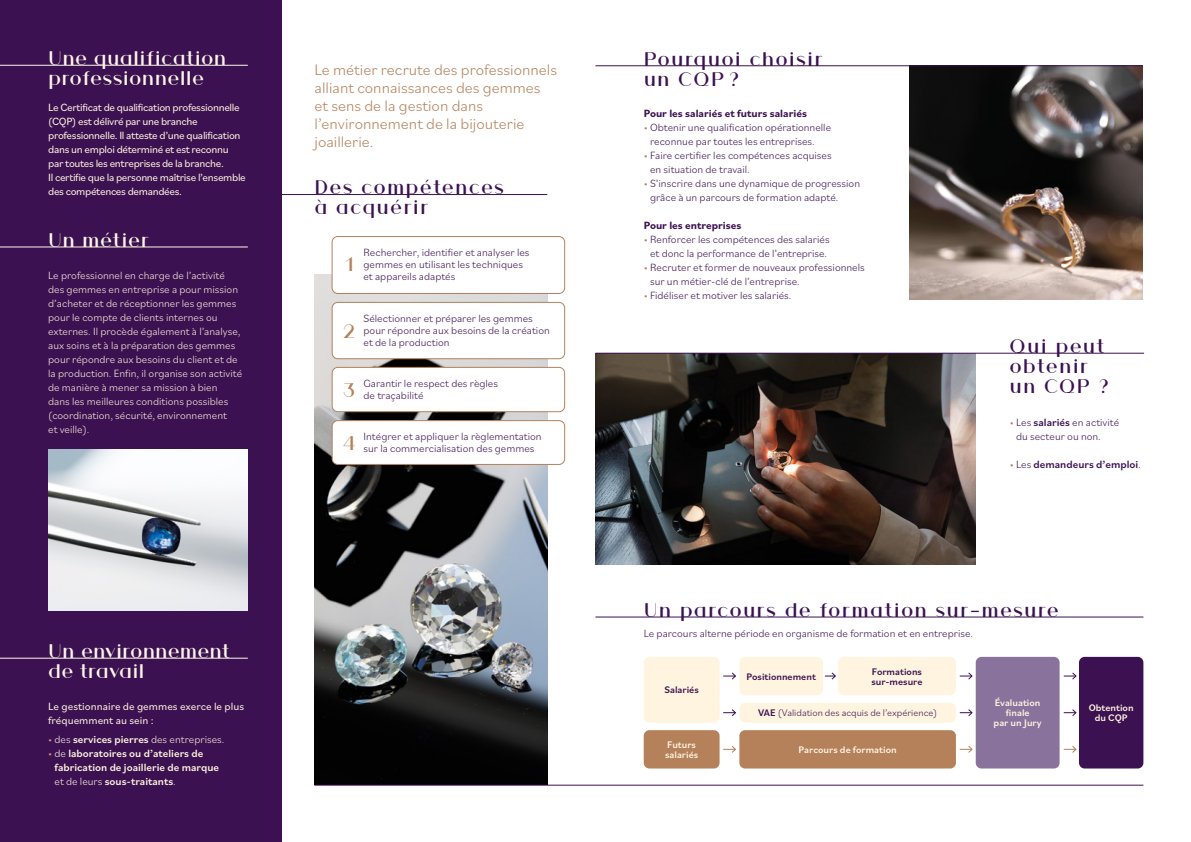
<style>
.page{position:relative;width:1191px;height:842px;background:#fff}
.page>*{position:absolute;margin:0;border:0;box-sizing:border-box;transform-origin:0 0}
.t1{font:21px/20px "Athena";letter-spacing:.05em;color:#3b1151}
.t2{font:21px/19.1px "Athena";letter-spacing:.01em;color:#fff6e7}
.t3{font:21px "Athena";color:#b4815b}
.t4{font:300 16px/18px "Bilo";color:#b4815b}
.t5{font:300 11px/12px "Bilo";color:#3b1151}
.t6{font:300 11px/14px "Bilo";color:#fff4e0}
.t7{font:11px/14px "Bilo";letter-spacing:-.03em;color:#fff4e0}
.t8{font:500 11px/14px "Bilo";color:#fff4e0}
.t9{font:11px/14px "Bilo";color:#fff4e0}
.t10{font:700 11px "Bilo";color:#3b1151}
.t11{font:500 11px "Bilo";color:#3b1151}
.t12{font:500 10px/10px "Bilo";color:#fff4e0;text-align:center}
.t13{font:500 10px/10px "Bilo";color:#3b1151}
.t14{font:300 10px "Bilo";color:#3b1151}
.s1{color:#c49877}
.s2{font-weight:500}
.s3{font-weight:300;color:#c49877}
.s4{font-weight:300}
.s5{color:#b4815b}
.s6{font-weight:300;color:#b4815b}
</style>
<div class="page">
<div style="left:0;top:0;width:281px;height:842px;background:#3b1151"></div>
<img style="left:314px;top:274px;width:233px;height:511px">
<img style="left:910px;top:67px;width:232px;height:232px">
<img style="left:48px;top:450px;width:200px;height:161px">
<hr style="left:595px;top:66px;width:547px;height:1px;background:#3b1151">
<hr style="left:314px;top:785px;width:829px;height:1px;background:#3b1151">
<div style="left:332px;top:237px;width:232px;height:56px;background:#fff;border-radius:6px"></div>
<div style="left:332px;top:236px;width:233px;height:58px;border:1px solid #b4815b;border-radius:6px"></div>
<div style="left:332px;top:421px;width:232px;height:43px;background:#fff;border-radius:6px"></div>
<div style="left:332px;top:420px;width:233px;height:45px;border:1px solid #b4815b;border-radius:6px"></div>
<div style="left:332px;top:367px;width:232px;height:45px;background:#fff;border-radius:6px"></div>
<div style="left:332px;top:367px;width:233px;height:45px;border:1px solid #b4815b;border-radius:6px"></div>
<div style="left:332px;top:302px;width:232px;height:57px;background:#fff;border-radius:6px"></div>
<div style="left:332px;top:302px;width:233px;height:57px;border:1px solid #b4815b;border-radius:6px"></div>
<hr style="left:0;top:65px;width:248px;height:1px;background:#fff6e7">
<hr style="left:0;top:247px;width:248px;height:1px;background:#fff6e7">
<hr style="left:0;top:658px;width:248px;height:1px;background:#fff6e7">
<img style="left:595px;top:354px;width:380px;height:210px">
<hr style="left:595px;top:353px;width:549px;height:1px;background:#3b1151">
<div style="left:643px;top:657px;width:76px;height:66px;background:#fff4e0;border-radius:6px"></div>
<div style="left:975px;top:657px;width:84px;height:111px;background:#89739d;border-radius:6px"></div>
<div style="left:1079px;top:657px;width:64px;height:111px;background:#3b1151;border-radius:6px"></div>
<div style="left:739px;top:657px;width:84px;height:38px;background:#fff4e0;border-radius:6px"></div>
<div style="left:739px;top:703px;width:217px;height:20px;background:#fff4e0;border-radius:6px"></div>
<div style="left:739px;top:730px;width:217px;height:38px;background:#b4815b;border-radius:6px"></div>
<div style="left:838px;top:657px;width:118px;height:38px;background:#fff4e0;border-radius:6px"></div>
<div style="left:643px;top:730px;width:76px;height:38px;background:#b4815b;border-radius:6px"></div>
<hr style="left:595px;top:617px;width:548px;height:1px;background:#3b1151">
<svg style="left:723px;top:672px;width:13px;height:8px"></svg>
<svg style="left:825px;top:672px;width:11px;height:8px"></svg>
<svg style="left:959px;top:672px;width:13px;height:8px"></svg>
<svg style="left:1063px;top:672px;width:13px;height:8px"></svg>
<svg style="left:723px;top:709px;width:13px;height:7px"></svg>
<svg style="left:959px;top:709px;width:13px;height:7px"></svg>
<svg style="left:1063px;top:709px;width:13px;height:7px"></svg>
<svg style="left:723px;top:746px;width:13px;height:7px"></svg>
<svg style="left:959px;top:746px;width:13px;height:7px"></svg>
<svg style="left:1063px;top:746px;width:13px;height:7px"></svg>
<hr style="left:281px;top:194px;width:266px;height:1px;background:#3b1151">
<h1 class="t2" style="left:48px;top:48px;width:180px">Une qualification professionnelle</h1>
<p class="t7" style="left:48px;top:100px;width:199px">Le Certificat de qualification professionnelle (CQP) est délivré par une branche professionnelle. Il atteste d’une qualification dans un emploi déterminé et est reconnu par toutes les entreprises de la branche.<br>Il certifie que la personne maîtrise l’ensemble des compétences demandées.</p>
<h1 class="t2" style="left:48px;top:230px;width:103px">Un métier</h1>
<p class="t6" style="left:48px;top:267px;width:195px">Le professionnel en charge de l’activité des gemmes en entreprise a pour mission d’acheter et de réceptionner les gemmes pour le compte de clients internes ou externes. Il procède également à l’analyse, aux soins et à la préparation des gemmes pour répondre aux besoins du client et de la production. Enfin, il organise son activité de manière à mener sa mission à bien<br>dans les meilleures conditions possibles (coordination, sécurité, environnement<br>et veille).</p>
<h2 class="t4" style="left:314px;top:60px;width:244px">Le métier recrute des professionnels alliant connaissances des gemmes et sens de la gestion dans l’environnement de la bijouterie joaillerie.</h2>
<h1 class="t1" style="left:314px;top:177px;width:191px">Des compétences à acquérir</h1>
<h1 class="t3" style="left:345px;top:249px;width:10px">1</h1>
<p class="t5" style="left:363px;top:246px;width:167px">Rechercher, identifier et analyser les gemmes en utilisant les techniques et appareils adaptés</p>
<h1 class="t3" style="left:343px;top:316px;width:15px">2</h1>
<p class="t5" style="left:363px;top:312px;width:188px">Sélectionner et préparer les gemmes pour répondre aux besoins de la création et de la production</p>
<h1 class="t3" style="left:343px;top:375px;width:15px">3</h1>
<h1 class="t3" style="left:343px;top:428px;width:15px">4</h1>
<p class="t5" style="left:363px;top:377px;width:136px">Garantir le respect des règles de traçabilité</p>
<p class="t5" style="left:363px;top:430px;width:180px">Intégrer et appliquer la règlementation sur la commercialisation des gemmes</p>
<h1 class="t2" style="left:48px;top:641px;width:184px">Un environnement de travail</h1>
<p class="t9" style="left:48px;top:698px;width:197px">Le gestionnaire de gemmes exerce le plus fréquemment au sein :</p>
<p class="t6" style="left:48px;top:732px;width:178px"><span class="s1">•</span> des <span class="s2">services pierres</span> des entreprises.</p>
<p class="t8" style="left:55px;top:746px;width:166px;text-indent:-6px"><span class="s3">•</span> <span class="s4">de</span> laboratoires ou d’ateliers de fabrication de joaillerie de marque <span class="s4">et de leurs</span> sous-traitants<span class="s4">.</span></p>
<h1 class="t1" style="left:643px;top:49px;width:181px">Pourquoi choisir un CQP ?</h1>
<p class="t10" style="left:643px;top:106px;width:165px">Pour les salariés et futurs salariés</p>
<p class="t5" style="left:650px;top:120px;width:183px;line-height:14px;text-indent:-6px"><span class="s5">•</span> Obtenir une qualification opérationnelle reconnue par toutes les entreprises.</p>
<p class="t5" style="left:650px;top:148px;width:183px;line-height:14px;text-indent:-6px"><span class="s5">•</span> Faire certifier les compétences acquises en situation de travail.</p>
<p class="t5" style="left:650px;top:176px;width:211px;line-height:14px;text-indent:-6px"><span class="s5">•</span> S’inscrire dans une dynamique de progression grâce à un parcours de formation adapté.</p>
<p class="t10" style="left:643px;top:218px;width:99px">Pour les entreprises</p>
<p class="t5" style="left:643px;top:232px;width:187px;line-height:14px;text-align:center"><span class="s5">•</span> Renforcer les compétences des salariés et donc la performance de l’entreprise.</p>
<p class="t5" style="left:650px;top:260px;width:216px;line-height:14px;text-indent:-6px"><span class="s5">•</span> Recruter et former de nouveaux professionnels sur un métier-clé de l’entreprise.</p>
<p class="t5" style="left:643px;top:289px;width:149px"><span class="s5">•</span> Fidéliser et motiver les salariés.</p>
<h1 class="t1" style="left:1009px;top:336px;width:101px">Qui peut obtenir un CQP ?</h1>
<p class="t5" style="left:1016px;top:414px;width:105px;line-height:14px;text-indent:-6px"><span class="s5">•</span> Les <span class="s2">salariés</span> en activité du secteur ou non.</p>
<p class="t11" style="left:1009px;top:456px;width:133px"><span class="s6">•</span> <span class="s4">Les</span> demandeurs d’emploi<span class="s4">.</span></p>
<h1 class="t1" style="left:643px;top:600px;width:417px">Un parcours de formation sur-mesure</h1>
<p class="t5" style="left:643px;top:626px;width:331px">Le parcours alterne période en organisme de formation et en entreprise.</p>
<p class="t13" style="left:664px;top:685px;width:36px">Salariés</p>
<p class="t12" style="left:665px;top:739px;width:35px;text-align:left">Futurs salariés</p>
<p class="t13" style="left:871px;top:666px;width:53px">Formations sur-mesure</p>
<p class="t13" style="left:746px;top:671px;width:71px">Positionnement</p>
<p class="t14" style="left:758px;top:706px;width:181px"><span class="s2">VAE</span> (Validation des acquis de l’expérience)</p>
<p class="t12" style="left:798px;top:744px;width:100px">Parcours de formation</p>
<p class="t12" style="left:993px;top:697px;width:50px">Évaluation finale<br>par un Jury</p>
<p class="t12" style="left:1088px;top:702px;width:46px">Obtention du CQP</p>
</div>
